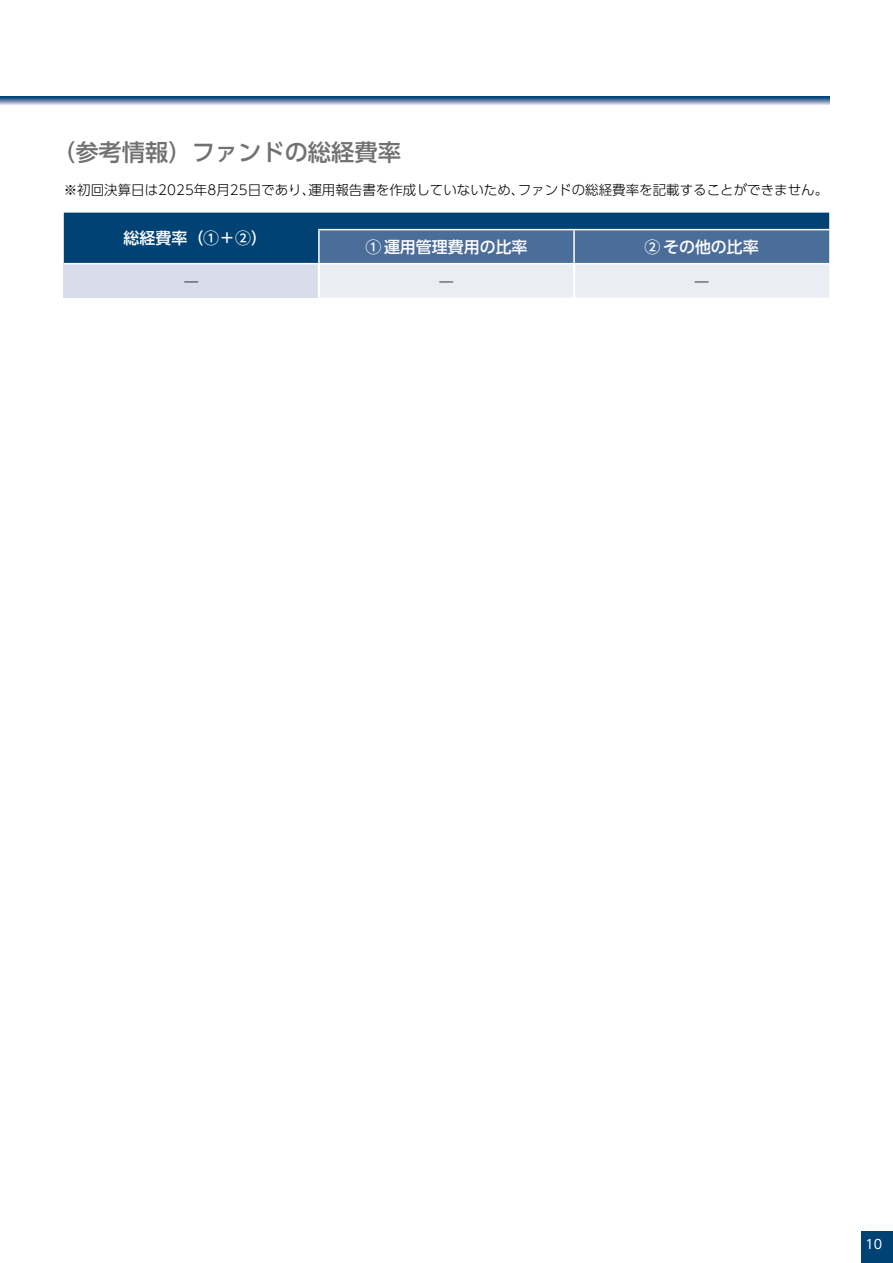
<style>
.page{position:relative;width:893px;height:1263px;background:#fff}
.page>*{position:absolute;margin:0;border:0;box-sizing:border-box;transform-origin:0 0}
.t1{font:500 23.25px "UD Shin Go Pro";color:#727171}
.t2{font:500 15.9px "UD Shin Go Pro";color:#fff}
.t3{font:300 13.8px "UD Shin Go Pro";color:#000}
.t4{font:300 13.5px "UD Shin Go Pro";color:#000}
.t5{font:12.75px "UD Shin Go Pro";color:#fff}
</style>
<div class="page">
<svg style="left:64px;top:213px;width:765px;height:85px;background:#7192b1"></svg>
<hr style="left:318px;top:264px;width:2px;height:34px;background:#fff">
<hr style="left:573px;top:264px;width:2px;height:34px;background:#fff">
<hr style="left:64px;top:263px;width:255px;height:1px;background:#fff">
<hr style="left:319px;top:263px;width:255px;height:1px;background:#fff">
<hr style="left:574px;top:263px;width:255px;height:1px;background:#fff">
<hr style="left:573px;top:230px;width:2px;height:33px;background:#fff">
<hr style="left:318px;top:229px;width:256px;height:1px;background:#fff">
<hr style="left:574px;top:229px;width:255px;height:1px;background:#fff">
<hr style="left:318px;top:230px;width:2px;height:33px;background:#fff">
<div style="left:861px;top:1231px;width:32px;height:32px;background:#004274"></div>
<svg style="left:0;top:97px;width:829px;height:8px;background:#718eb0"></svg>
<h1 class="t1" style="left:52px;top:133px;width:350px">（参考情報）ファンドの総経費率</h1>
<p class="t4" style="left:64px;top:179px;width:766px">※初回決算日は2025年8月25日であり、運用報告書を作成していないため、ファンドの総経費率を記載することができません。</p>
<p class="t2" style="left:124px;top:225px;width:145px">総経費率（①＋②）</p>
<p class="t2" style="left:365px;top:234px;width:164px">① 運用管理費用の比率</p>
<p class="t2" style="left:644px;top:234px;width:116px">② その他の比率</p>
<p class="t3" style="left:184px;top:269px;width:15px">—</p>
<p class="t3" style="left:440px;top:269px;width:15px">—</p>
<p class="t3" style="left:695px;top:269px;width:15px">—</p>
<p class="t5" style="left:865px;top:1233px;width:18px">10</p>
</div>
